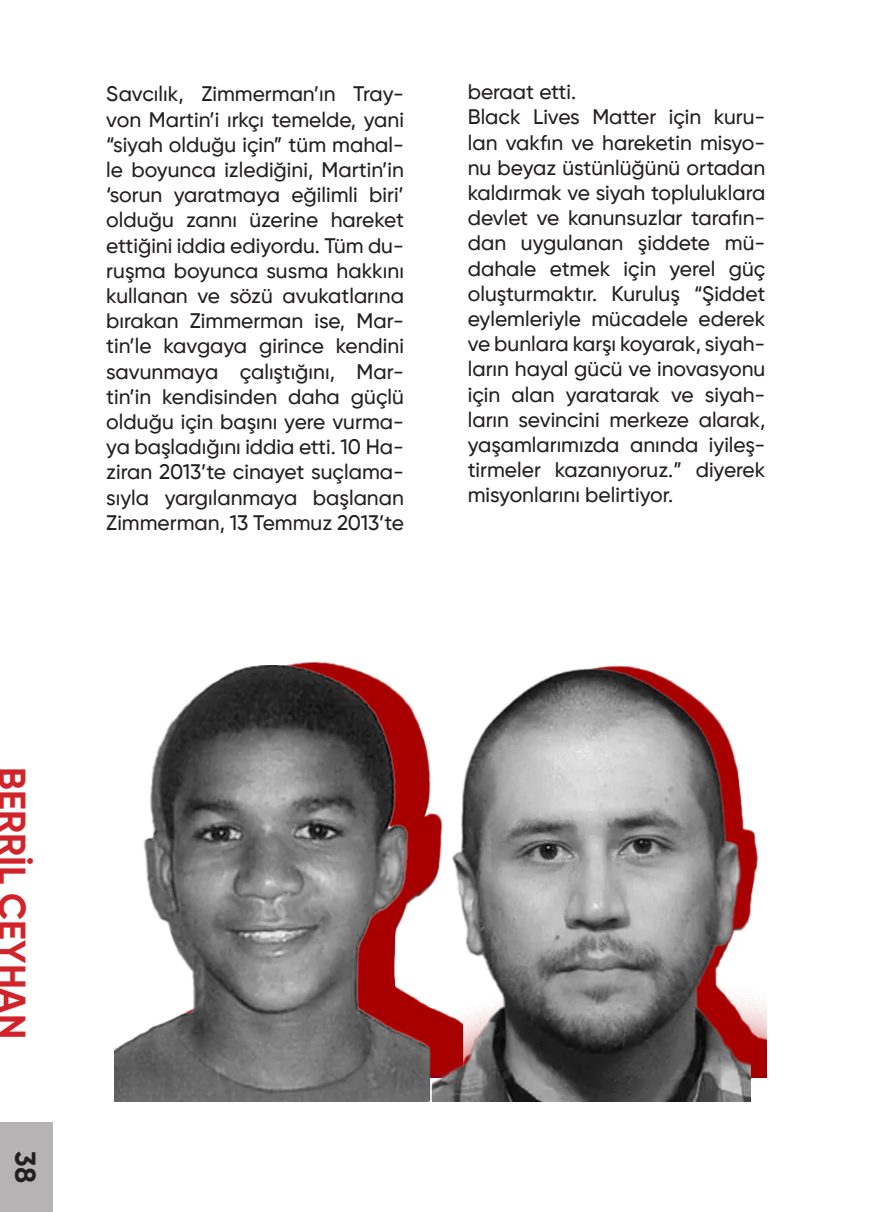
<style>
.page{position:relative;width:893px;height:1212px;background:#fff}
.page>*{position:absolute;margin:0;border:0;box-sizing:border-box;transform-origin:0 0}
.t1{font:700 37.5px "Gilroy";color:#d1232a}
.t2{font:700 28.5px "Gilroy";color:#231f20}
.t3{font:500 21px/25.2px "Gilroy";color:#231f20;text-align:justify}
</style>
<div class="page">
<div style="left:0;top:1123px;width:52px;height:89px;background:#b5b3b4"></div>
<img style="left:251px;top:662px;width:515px;height:415px">
<img style="left:115px;top:666px;width:635px;height:435px">
<p class="t3" style="left:106px;top:81px;width:299px">Savcılık, Zimmerman’ın Tray&shy;von Martin’i ırkçı temelde, yani “siyah olduğu için” tüm mahal&shy;le boyunca izlediğini, Martin’in ‘sorun yaratmaya eğilimli biri’ olduğu zannı üzerine hareket ettiğini iddia ediyordu. Tüm du&shy;ruşma boyunca susma hakkını kullanan ve sözü avukatlarına bırakan Zimmerman ise, Mar&shy;tin’le kavgaya girince kendini savunmaya çalıştığını, Mar&shy;tin’in kendisinden daha güçlü olduğu için başını yere vurma&shy;ya başladığını iddia etti. 10 Ha&shy;ziran 2013’te cinayet suçlama&shy;sıyla yargılanmaya başlanan Zimmerman, 13 Temmuz 2013’te</p>
<p class="t3" style="left:468px;top:79px;width:110px">beraat etti.</p>
<p class="t3" style="left:468px;top:104px;width:299px">Black Lives Matter için kuru&shy;lan vakfın ve hareketin misyo&shy;nu beyaz üstünlüğünü ortadan kaldırmak ve siyah topluluklara devlet ve kanunsuzlar tarafın&shy;dan uygulanan şiddete mü&shy;dahale etmek için yerel güç oluşturmaktır. Kuruluş “Şiddet eylemleriyle mücadele ederek ve bunlara karşı koyarak, siyah&shy;ların hayal gücü ve inovasyonu için alan yaratarak ve siyah&shy;ların sevincini merkeze alarak, yaşamlarımızda anında iyileş&shy;tirmeler kazanıyoruz.” diyerek misyonlarını belirtiyor.</p>
<p class="t1" style="left:37px;top:767px;width:273px;rotate:90deg">BERRİL CEYHAN</p>
<h2 class="t2" style="left:43px;top:1151px;width:33px;rotate:90deg">38</h2>
</div>
